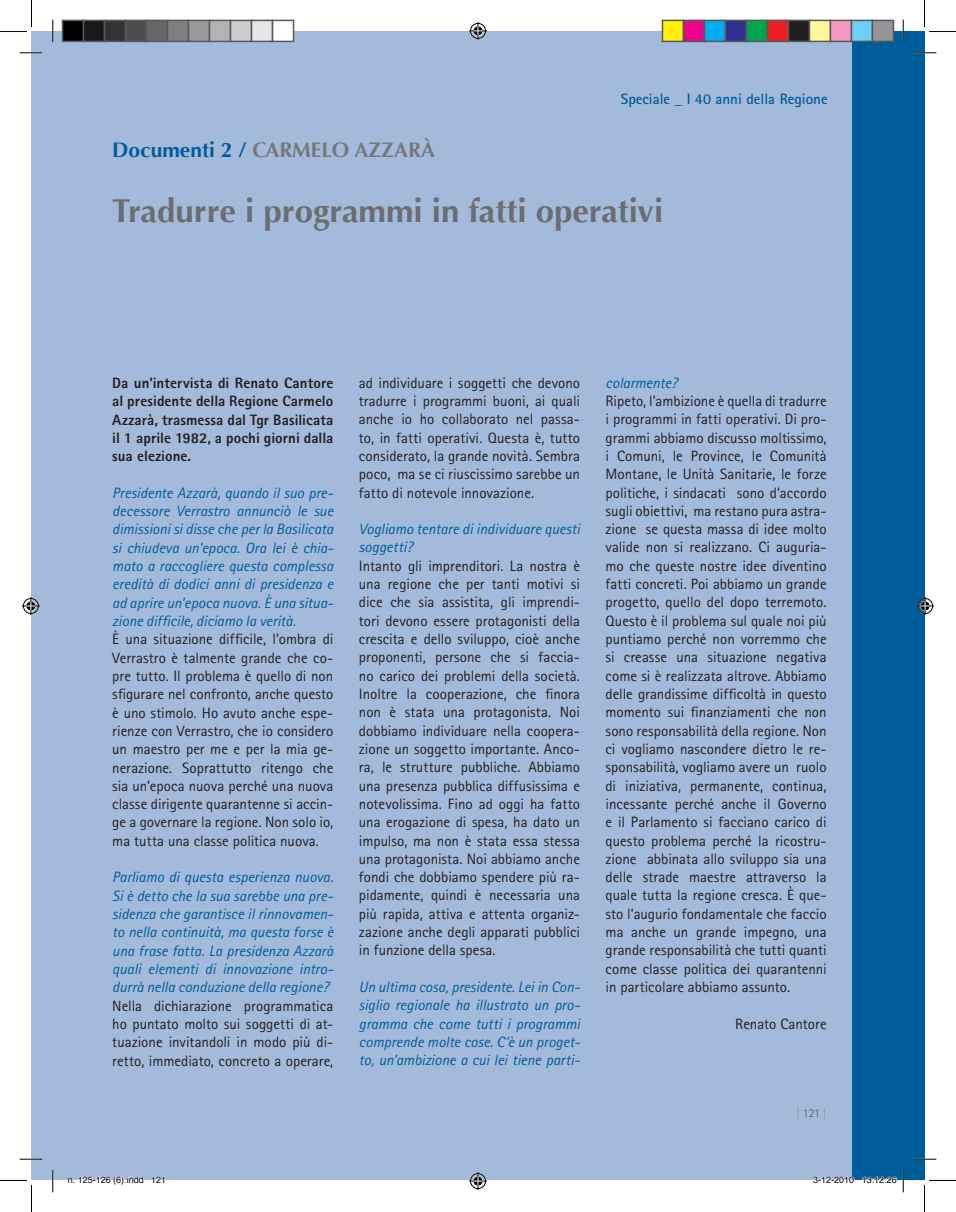
<style>
.page{position:relative;width:956px;height:1212px;background:#fff}
.page>*{position:absolute;margin:0;border:0;box-sizing:border-box;transform-origin:0 0}
.t1{font:700 33px "Optima";color:#6c6d70}
.t2{font:700 21px "Optima";color:#76787b}
.t3{font:15px/18.3px "Rotis Sans Serif";color:#231f20}
.t4{font:italic 15px/18.3px "Rotis Sans Serif";letter-spacing:-.005em;color:#005d9c}
.t5{font:800 15px/18.3px "Rotis Sans Serif";color:#231f20;text-align:justify}
.t6{font:700 15px "Rotis Sans Serif";color:#005d9c}
.t7{font:300 12px "Rotis Sans Serif";color:#57585a}
.t8{font:9px "Helvetica";color:#000}
.s1{color:#005d9c}
.s2{font-style:italic;color:#005d9c}
.s3{font-style:normal;color:#231f20}
.s4{color:#8a8c8f}
</style>
<div class="page">
<div style="left:32px;top:32px;width:892px;height:1148px;background:#a3bada"></div>
<div style="left:852px;top:32px;width:72px;height:1148px;background:#005d9c"></div>
<svg style="left:20px;top:52px;width:22px;height:2px"></svg>
<svg style="left:914px;top:52px;width:22px;height:2px"></svg>
<svg style="left:20px;top:1158px;width:22px;height:1px"></svg>
<svg style="left:914px;top:1158px;width:22px;height:1px"></svg>
<svg style="left:52px;top:20px;width:2px;height:22px"></svg>
<svg style="left:52px;top:1169px;width:2px;height:22px"></svg>
<svg style="left:903px;top:20px;width:1px;height:22px"></svg>
<svg style="left:903px;top:1169px;width:1px;height:22px"></svg>
<svg style="left:0;top:0;width:32px;height:32px"></svg>
<svg style="left:0;top:1179px;width:32px;height:32px"></svg>
<svg style="left:924px;top:0;width:32px;height:32px"></svg>
<svg style="left:924px;top:1179px;width:32px;height:32px"></svg>
<svg style="left:469px;top:22px;width:18px;height:18px"></svg>
<svg style="left:469px;top:1172px;width:18px;height:17px"></svg>
<svg style="left:22px;top:597px;width:18px;height:18px"></svg>
<svg style="left:916px;top:597px;width:18px;height:18px"></svg>
<div style="left:63px;top:20px;width:21px;height:21px;background:#000"></div>
<div style="left:62px;top:20px;width:22px;height:22px;border:2px solid #595959"></div>
<div style="left:84px;top:20px;width:21px;height:21px;background:#1a1a1a"></div>
<div style="left:83px;top:20px;width:22px;height:22px;border:2px solid #595959"></div>
<div style="left:105px;top:20px;width:21px;height:21px;background:#333"></div>
<div style="left:104px;top:20px;width:22px;height:22px;border:2px solid #595959"></div>
<div style="left:126px;top:20px;width:21px;height:21px;background:#4d4d4d"></div>
<div style="left:125px;top:20px;width:22px;height:22px;border:2px solid #595959"></div>
<div style="left:147px;top:20px;width:21px;height:21px;background:#666"></div>
<div style="left:146px;top:20px;width:22px;height:22px;border:2px solid #595959"></div>
<div style="left:168px;top:20px;width:21px;height:21px;background:#808080"></div>
<div style="left:167px;top:20px;width:22px;height:22px;border:2px solid #595959"></div>
<div style="left:189px;top:20px;width:21px;height:21px;background:#999"></div>
<div style="left:188px;top:20px;width:22px;height:22px;border:2px solid #595959"></div>
<div style="left:210px;top:20px;width:21px;height:21px;background:#b3b3b3"></div>
<div style="left:209px;top:20px;width:22px;height:22px;border:2px solid #595959"></div>
<div style="left:231px;top:20px;width:21px;height:21px;background:#ccc"></div>
<div style="left:230px;top:20px;width:22px;height:22px;border:2px solid #595959"></div>
<div style="left:252px;top:20px;width:21px;height:21px;background:#e6e6e6"></div>
<div style="left:251px;top:20px;width:22px;height:22px;border:2px solid #595959"></div>
<div style="left:273px;top:20px;width:21px;height:21px;background:#fff"></div>
<div style="left:272px;top:20px;width:22px;height:22px;border:2px solid #595959"></div>
<div style="left:662px;top:20px;width:21px;height:21px;background:#fff101"></div>
<div style="left:662px;top:20px;width:22px;height:22px;border:2px solid #595959"></div>
<div style="left:683px;top:20px;width:21px;height:21px;background:#ed028c"></div>
<div style="left:683px;top:20px;width:22px;height:22px;border:2px solid #595959"></div>
<div style="left:704px;top:20px;width:21px;height:21px;background:#00aeef"></div>
<div style="left:704px;top:20px;width:22px;height:22px;border:2px solid #595959"></div>
<div style="left:725px;top:20px;width:21px;height:21px;background:#2e3092"></div>
<div style="left:725px;top:20px;width:22px;height:22px;border:2px solid #595959"></div>
<div style="left:746px;top:20px;width:21px;height:21px;background:#00a54f"></div>
<div style="left:746px;top:20px;width:22px;height:22px;border:2px solid #595959"></div>
<div style="left:767px;top:20px;width:21px;height:21px;background:#ee1d23"></div>
<div style="left:767px;top:20px;width:22px;height:22px;border:2px solid #595959"></div>
<div style="left:788px;top:20px;width:21px;height:21px;background:#231f20"></div>
<div style="left:788px;top:20px;width:22px;height:22px;border:2px solid #595959"></div>
<div style="left:809px;top:20px;width:21px;height:21px;background:#fff79a"></div>
<div style="left:809px;top:20px;width:22px;height:22px;border:2px solid #595959"></div>
<div style="left:830px;top:20px;width:21px;height:21px;background:#f499c2"></div>
<div style="left:830px;top:20px;width:22px;height:22px;border:2px solid #595959"></div>
<div style="left:851px;top:20px;width:21px;height:21px;background:#6bcff6"></div>
<div style="left:851px;top:20px;width:22px;height:22px;border:2px solid #595959"></div>
<div style="left:872px;top:20px;width:21px;height:21px;background:#939598"></div>
<div style="left:872px;top:20px;width:22px;height:22px;border:2px solid #595959"></div>
<svg style="left:68px;top:1176px;width:76px;height:4px"></svg>
<svg style="left:152px;top:1176px;width:13px;height:4px"></svg>
<svg style="left:813px;top:1176px;width:41px;height:4px"></svg>
<svg style="left:862px;top:1176px;width:35px;height:4px"></svg>
<p class="t6" style="left:621px;top:89px;width:208px">Speciale _ I 40 anni della Regione</p>
<p class="t2" style="left:112px;top:138px;width:324px"><span class="s1">Documenti 2 /</span> CARMELO AZZARÀ</p>
<p class="t1" style="left:112px;top:192px;width:552px">Tradurre i programmi in fatti operativi</p>
<p class="t5" style="left:112px;top:373px;width:223px">Da un’intervista di Renato Cantore al presidente della Regione Carmelo Azzarà, trasmessa dal Tgr Basilicata il 1 aprile 1982, a pochi giorni dalla sua elezione.</p>
<p class="t3" style="left:112px;top:483px;width:223px"><span class="s2">Presidente Azzarà, quando il suo pre&shy;decessore Verrastro annunciò le sue dimissioni si disse che per la Basilicata si chiudeva un’epoca. Ora lei è chia&shy;mato a raccogliere questa complessa eredità di dodici anni di presidenza e ad aprire un’epoca nuova. È una situa&shy;zione difficile, diciamo la verità.<br></span>È una situazione difficile, l’ombra di Verrastro è talmente grande che co&shy;pre tutto. Il problema è quello di non sfigurare nel confronto, anche questo è uno stimolo. Ho avuto anche espe&shy;rienze con Verrastro, che io considero un maestro per me e per la mia ge&shy;nerazione. Soprattutto ritengo che sia un’epoca nuova perché una nuova classe dirigente quarantenne si accin&shy;ge a governare la regione. Non solo io, ma tutta una classe politica nuova.</p>
<p class="t4" style="left:112px;top:868px;width:223px">Parliamo di questa esperienza nuova.<br>Si è detto che la sua sarebbe una pre&shy;sidenza che garantisce il rinnovamen&shy;to nella continuità, ma questa forse è una frase fatta. La presidenza Azzarà quali elementi di innovazione intro&shy;durrà nella conduzione della regione?<br><span class="s3">Nella dichiarazione programmatica ho puntato molto sui soggetti di at&shy;tuazione invitandoli in modo più di&shy;retto, immediato, concreto a operare,</span></p>
<p class="t3" style="left:359px;top:373px;width:223px;text-align:justify">ad individuare i soggetti che devono tradurre i programmi buoni, ai quali anche io ho collaborato nel passa&shy;to, in fatti operativi. Questa è, tutto considerato, la grande novità. Sembra poco, ma se ci riuscissimo sarebbe un fatto di notevole innovazione.</p>
<p class="t3" style="left:359px;top:519px;width:223px"><span class="s2">Vogliamo tentare di individuare questi soggetti?<br></span>Intanto gli imprenditori. La nostra è una regione che per tanti motivi si dice che sia assistita, gli imprendi&shy;tori devono essere protagonisti della crescita e dello sviluppo, cioè anche proponenti, persone che si faccia&shy;no carico dei problemi della società.<br>Inoltre la cooperazione, che finora non è stata una protagonista. Noi dobbiamo individuare nella coopera&shy;zione un soggetto importante. Anco&shy;ra, le strutture pubbliche. Abbiamo una presenza pubblica diffusissima e notevolissima. Fino ad oggi ha fatto una erogazione di spesa, ha dato un impulso, ma non è stata essa stessa una protagonista. Noi abbiamo anche fondi che dobbiamo spendere più ra&shy;pidamente, quindi è necessaria una più rapida, attiva e attenta organiz&shy;zazione anche degli apparati pubblici in funzione della spesa.</p>
<p class="t4" style="left:359px;top:977px;width:223px">Un ultima cosa, presidente. Lei in Con&shy;siglio regionale ha illustrato un pro&shy;gramma che come tutti i programmi comprende molte cose. C’è un proget&shy;to, un’ambizione a cui lei tiene parti-</p>
<p class="t3" style="left:606px;top:373px;width:223px"><span class="s2">colarmente?<br></span>Ripeto, l’ambizione è quella di tradurre i programmi in fatti operativi. Di pro&shy;grammi abbiamo discusso moltissimo, i Comuni, le Province, le Comunità Montane, le Unità Sanitarie, le forze politiche, i sindacati sono d’accordo sugli obiettivi, ma restano pura astra&shy;zione se questa massa di idee molto valide non si realizzano. Ci auguria&shy;mo che queste nostre idee diventino fatti concreti. Poi abbiamo un grande progetto, quello del dopo terremoto.<br>Questo è il problema sul quale noi più puntiamo perché non vorremmo che si creasse una situazione negativa come si è realizzata altrove. Abbiamo delle grandissime difficoltà in questo momento sui finanziamenti che non sono responsabilità della regione. Non ci vogliamo nascondere dietro le re&shy;sponsabilità, vogliamo avere un ruolo di iniziativa, permanente, continua, incessante perché anche il Governo e il Parlamento si facciano carico di questo problema perché la ricostru&shy;zione abbinata allo sviluppo sia una delle strade maestre attraverso la quale tutta la regione cresca. È que&shy;sto l’augurio fondamentale che faccio ma anche un grande impegno, una grande responsabilità che tutti quanti come classe politica dei quarantenni in particolare abbiamo assunto.</p>
<p class="t3" style="left:735px;top:1014px;width:93px">Renato Cantore</p>
<p class="t7" style="left:796px;top:1105px;width:32px"><span class="s4">|</span> 121 <span class="s4">|</span></p>
<p class="t8" style="left:68px;top:1173px;width:100px">n. 125-126 (6).indd 121</p>
<p class="t8" style="left:813px;top:1173px;width:85px">3-12-2010 13:12:26</p>
</div>
